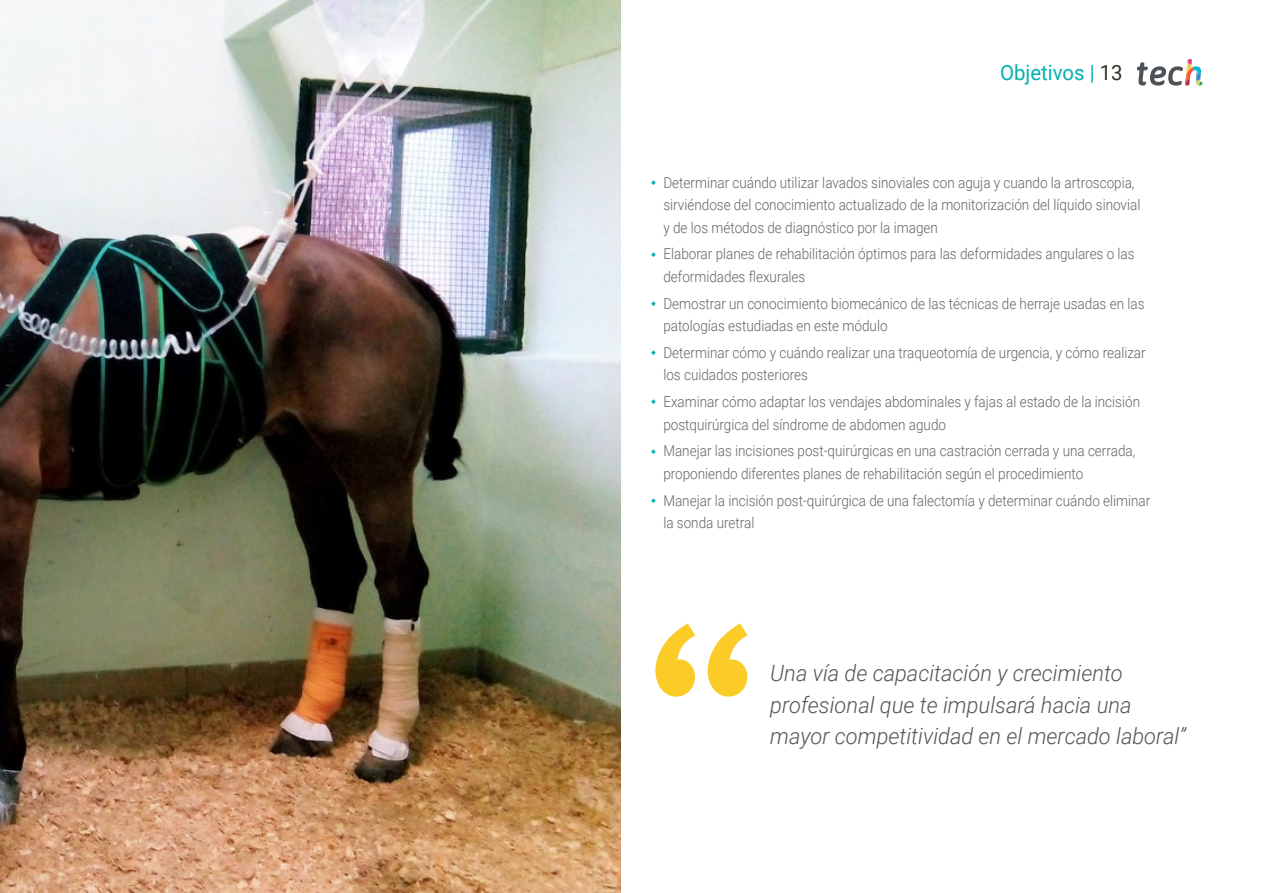
<style>
.page{position:relative;width:1263px;height:893px;background:#fff}
.page>*{position:absolute;margin:0;border:0;box-sizing:border-box;transform-origin:0 0}
.t1{font:italic 300 22.5px/31.5px "Roboto";color:#52555b}
.t2{font:21px "Roboto";color:#00b2af}
.t3{font:300 15px/22.5px "Roboto";color:#61646a;scale:.9 1}
.s1{color:#00b0ad}
.s2{color:#312e20}
</style>
<div class="page">
<svg style="left:1137px;top:59px;width:65px;height:27px"></svg>
<img style="left:0;top:0;width:621px;height:893px">
<svg style="left:655px;top:623px;width:92px;height:74px"></svg>
<h2 class="t2" style="left:1000px;top:57px;width:124px">Objetivos <span class="s1">|</span> <span class="s2">13</span></h2>
<p class="t3" style="left:663px;top:170px;width:531px">Determinar cuándo utilizar lavados sinoviales con aguja y cuando la artroscopia, sirviéndose del conocimiento actualizado de la monitorización del líquido sinovial y de los métodos de diagnóstico por la imagen</p>
<p class="t3" style="left:663px;top:242px;width:525px">Elaborar planes de rehabilitación óptimos para las deformidades angulares o las deformidades flexurales</p>
<p class="t3" style="left:663px;top:291px;width:536px">Demostrar un conocimiento biomecánico de las técnicas de herraje usadas en las patologías estudiadas en este módulo</p>
<p class="t3" style="left:663px;top:341px;width:537px">Determinar cómo y cuándo realizar una traqueotomía de urgencia, y cómo realizar los cuidados posteriores</p>
<p class="t3" style="left:663px;top:390px;width:531px">Examinar cómo adaptar los vendajes abdominales y fajas al estado de la incisión postquirúrgica del síndrome de abdomen agudo</p>
<p class="t3" style="left:663px;top:439px;width:526px">Manejar las incisiones post-quirúrgicas en una castración cerrada y una cerrada, proponiendo diferentes planes de rehabilitación según el procedimiento</p>
<p class="t3" style="left:663px;top:488px;width:543px">Manejar la incisión post-quirúrgica de una falectomía y determinar cuándo eliminar la sonda uretral</p>
<h1 class="t1" style="left:770px;top:657px;width:417px">Una vía de capacitación y crecimiento profesional que te impulsará hacia una mayor competitividad en el mercado laboral”</h1>
</div>
